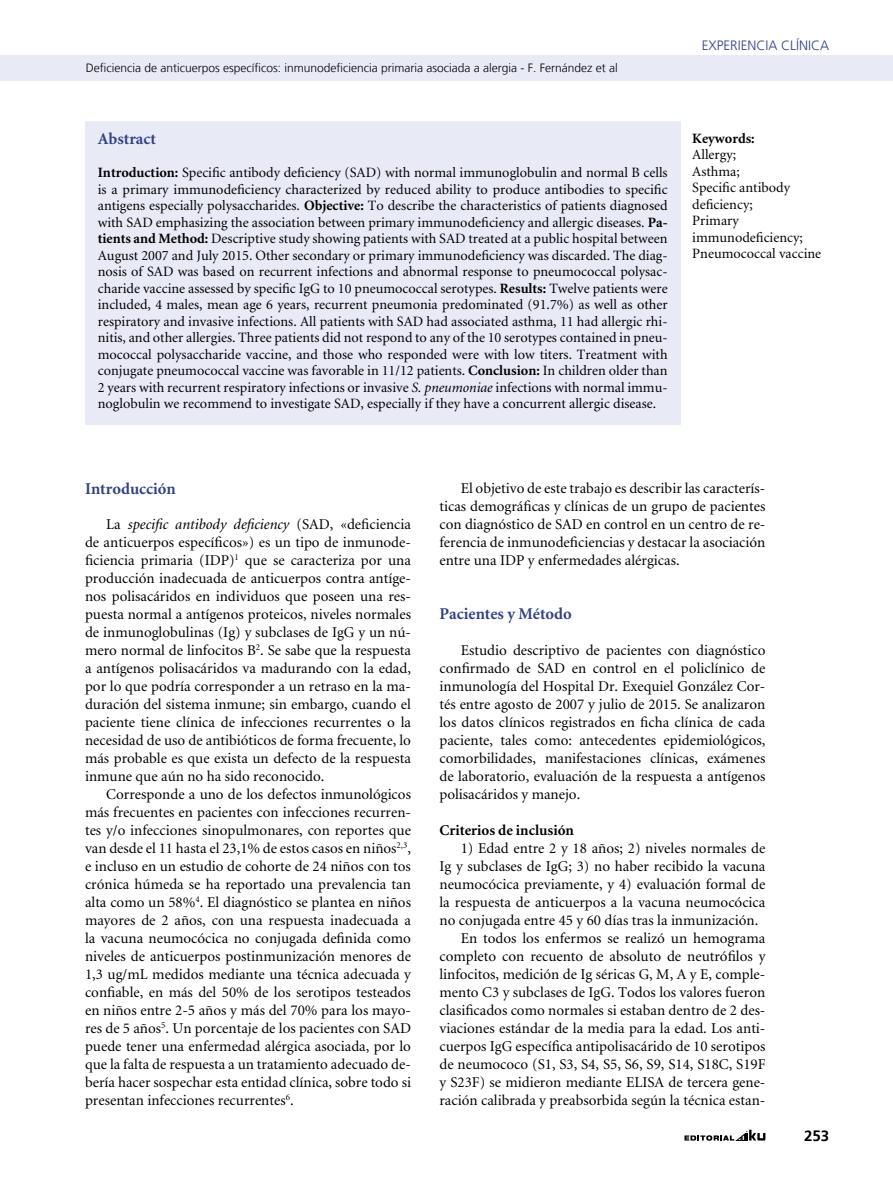
<style>
.page{position:relative;width:893px;height:1191px;background:#fff}
.page>*{position:absolute;margin:0;border:0;box-sizing:border-box;transform-origin:0 0}
.t1{font:700 16.5px "Minion";color:#314282}
.t2{font:15px/18px "Minion";color:#000;text-align:justify}
.t3{font:700 15px "Minion";color:#000}
.t4{font:700 15px "Frutiger LT";color:#000}
.t5{font:14.25px/16.5px "Minion";color:#000}
.t6{font:700 14.25px "Minion";color:#000}
.t7{font:300 13.5px "Frutiger LT";color:#314282}
.t8{font:300 12px "Frutiger LT";color:#000}
.s1{font-weight:700}
.s2{font-style:italic}
</style>
<div class="page">
<svg style="left:684px;top:1129px;width:81px;height:11px"></svg>
<div style="left:0;top:55px;width:893px;height:26px;background:#e8eaf6"></div>
<div style="left:85px;top:121px;width:595px;height:304px;background:#e8eaf6"></div>
<p class="t8" style="left:86px;top:61px;width:534px">Deficiencia de anticuerpos específicos: inmunodeficiencia primaria asociada a alergia - F. Fernández et al</p>
<p class="t1" style="left:98px;top:130px;width:60px">Abstract</p>
<p class="t5" style="left:98px;top:165px;width:571px;text-align:justify"><span class="s1">Introduction:</span> Specific antibody deficiency (SAD) with normal immunoglobulin and normal B cells is a primary immunodeficiency characterized by reduced ability to produce antibodies to specific antigens especially polysaccharides. <span class="s1">Objective:</span> To describe the characteristics of patients diagnosed with SAD emphasizing the association between primary immunodeficiency and allergic diseases. <span class="s1">Pa&shy;tients and Method:</span> Descriptive study showing patients with SAD treated at a public hospital between August 2007 and July 2015. Other secondary or primary immunodeficiency was discarded. The diag&shy;nosis of SAD was based on recurrent infections and abnormal response to pneumococcal polysac&shy;charide vaccine assessed by specific IgG to 10 pneumococcal serotypes. <span class="s1">Results:</span> Twelve patients were included, 4 males, mean age 6 years, recurrent pneumonia predominated (91.7%) as well as other respiratory and invasive infections. All patients with SAD had associated asthma, 11 had allergic rhi&shy;nitis, and other allergies. Three patients did not respond to any of the 10 serotypes contained in pneu&shy;mococcal polysaccharide vaccine, and those who responded were with low titers. Treatment with conjugate pneumococcal vaccine was favorable in 11/12 patients. <span class="s1">Conclusion:</span> In children older than 2 years with recurrent respiratory infections or invasive <span class="s2">S. pneumoniae</span> infections with normal immu&shy;noglobulin we recommend to investigate SAD, especially if they have a concurrent allergic disease.</p>
<p class="t7" style="left:702px;top:38px;width:8px">experiencia</p>
<p class="t7" style="left:781px;top:38px;width:27px">clínica</p>
<p class="t6" style="left:692px;top:131px;width:64px">Keywords:</p>
<p class="t5" style="left:692px;top:147px;width:130px">Allergy;<br>Asthma;<br>Specific antibody deficiency;<br>Primary immunodeficiency;<br>Pneumococcal vaccine</p>
<p class="t1" style="left:85px;top:480px;width:92px">Introducción</p>
<p class="t2" style="left:85px;top:515px;width:327px;text-indent:21px">La <span class="s2">specific antibody deficiency</span> (SAD, «deficiencia de anticuerpos específicos») es un tipo de inmunode&shy;ficiencia primaria (IDP)<sup>1</sup> que se caracteriza por una producción inadecuada de anticuerpos contra antíge&shy;nos polisacáridos en individuos que poseen una res&shy;puesta normal a antígenos proteicos, niveles normales de inmunoglobulinas (Ig) y subclases de IgG y un nú&shy;mero normal de linfocitos B<sup>2</sup>. Se sabe que la respuesta a antígenos polisacáridos va madurando con la edad, por lo que podría corresponder a un retraso en la ma&shy;duración del sistema inmune; sin embargo, cuando el paciente tiene clínica de infecciones recurrentes o la necesidad de uso de antibióticos de forma frecuente, lo más probable es que exista un defecto de la respuesta inmune que aún no ha sido reconocido.</p>
<p class="t2" style="left:85px;top:785px;width:327px;text-indent:21px">Corresponde a uno de los defectos inmunológicos más frecuentes en pacientes con infecciones recurren&shy;tes y/o infecciones sinopulmonares, con reportes que van desde el 11 hasta el 23,1% de estos casos en niños<sup>2,3</sup>, e incluso en un estudio de cohorte de 24 niños con tos crónica húmeda se ha reportado una prevalencia tan alta como un 58%<sup>4</sup>. El diagnóstico se plantea en niños mayores de 2 años, con una respuesta inadecuada a la vacuna neumocócica no conjugada definida como niveles de anticuerpos postinmunización menores de 1,3 ug/mL medidos mediante una técnica adecuada y confiable, en más del 50% de los serotipos testeados en niños entre 2-5 años y más del 70% para los mayo&shy;res de 5 años<sup>5</sup>. Un porcentaje de los pacientes con SAD puede tener una enfermedad alérgica asociada, por lo que la falta de respuesta a un tratamiento adecuado de&shy;bería hacer sospechar esta entidad clínica, sobre todo si presentan infecciones recurrentes<sup>6</sup>.</p>
<p class="t2" style="left:439px;top:480px;width:327px;text-indent:21px">El objetivo de este trabajo es describir las caracterís&shy;ticas demográficas y clínicas de un grupo de pacientes con diagnóstico de SAD en control en un centro de re&shy;ferencia de inmunodeficiencias y destacar la asociación entre una IDP y enfermedades alérgicas.</p>
<p class="t1" style="left:439px;top:605px;width:134px">Pacientes y Método</p>
<p class="t2" style="left:439px;top:642px;width:327px;text-indent:21px">Estudio descriptivo de pacientes con diagnóstico confirmado de SAD en control en el policlínico de inmunología del Hospital Dr. Exequiel González Cor&shy;tés entre agosto de 2007 y julio de 2015. Se analizaron los datos clínicos registrados en ficha clínica de cada paciente, tales como: antecedentes epidemiológicos, comorbilidades, manifestaciones clínicas, exámenes de laboratorio, evaluación de la respuesta a antígenos polisacáridos y manejo.</p>
<p class="t3" style="left:439px;top:822px;width:136px">Criterios de inclusión</p>
<p class="t2" style="left:461px;top:840px;width:306px">1) Edad entre 2 y 18 años; 2) niveles normales de</p>
<p class="t2" style="left:439px;top:858px;width:327px">Ig y subclases de IgG; 3) no haber recibido la vacuna</p>
<p class="t2" style="left:439px;top:876px;width:327px">neumocócica previamente, y 4) evaluación formal de</p>
<p class="t2" style="left:439px;top:894px;width:327px">la respuesta de anticuerpos a la vacuna neumocócica</p>
<p class="t2" style="left:439px;top:912px;width:320px">no conjugada entre 45 y 60 días tras la inmunización.</p>
<p class="t2" style="left:461px;top:930px;width:306px">En todos los enfermos se realizó un hemograma</p>
<p class="t2" style="left:439px;top:948px;width:327px">completo con recuento de absoluto de neutrófilos y</p>
<p class="t2" style="left:439px;top:966px;width:327px">linfocitos, medición de Ig séricas G, M, A y E, comple-</p>
<p class="t2" style="left:439px;top:984px;width:327px">mento C3 y subclases de IgG. Todos los valores fueron</p>
<p class="t2" style="left:439px;top:1002px;width:327px">clasificados como normales si estaban dentro de 2 des-</p>
<p class="t2" style="left:439px;top:1020px;width:327px">viaciones estándar de la media para la edad. Los anti-</p>
<p class="t2" style="left:439px;top:1038px;width:327px">cuerpos IgG específica antipolisacárido de 10 serotipos</p>
<p class="t2" style="left:439px;top:1056px;width:327px">de neumococo (S1, S3, S4, S5, S6, S9, S14, S18C, S19F</p>
<p class="t2" style="left:439px;top:1074px;width:327px">y S23F) se midieron mediante ELISA de tercera gene-</p>
<p class="t2" style="left:439px;top:1092px;width:327px">ración calibrada y preabsorbida según la técnica estan-</p>
<p class="t4" style="left:804px;top:1126px;width:27px">253</p>
</div>
